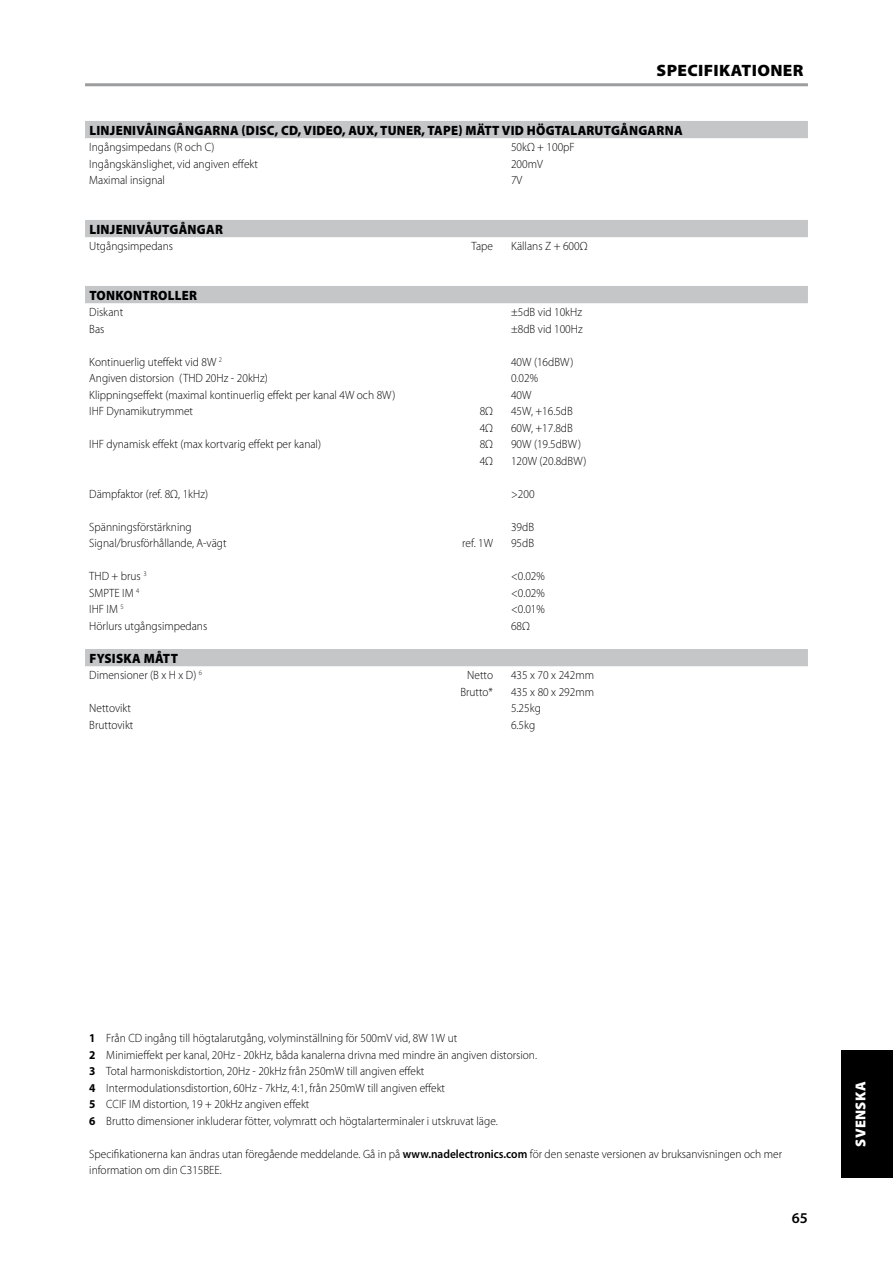
<style>
.page{position:relative;width:893px;height:1263px;background:#fff}
.page>*{position:absolute;margin:0;border:0;box-sizing:border-box;transform-origin:0 0}
.t1{font:900 16.5px "Myriad Pro";letter-spacing:.02em;color:#000;scale:1.05 1}
.t2{font:600 15px "Myriad Pro";color:#000}
.t3{font:900 14.4px "Myriad Pro";letter-spacing:.02em;color:#fff}
.t4{font:900 13.5px "Myriad Pro";letter-spacing:.02em;color:#000;scale:.95 1}
.t5{font:300 12px/16.5px "Myriad Pro";color:#000;scale:.95 1}
.s1{font-weight:700}
.s2{font-weight:600}
</style>
<div class="page">
<div style="left:85px;top:121px;width:723px;height:17px;background:#c5c6c8"></div>
<div style="left:85px;top:220px;width:723px;height:17px;background:#c5c6c8"></div>
<div style="left:85px;top:286px;width:723px;height:17px;background:#c5c6c8"></div>
<div style="left:85px;top:649px;width:723px;height:17px;background:#c5c6c8"></div>
<hr style="left:85px;top:83px;width:723px;height:3px;background:#9c9d9f">
<div style="left:842px;top:1050px;width:51px;height:128px;background:#000"></div>
<h1 class="t1" style="left:657px;top:60px;width:141px">SPECIFIKATIONER</h1>
<p class="t4" style="left:89px;top:121px;width:17px">LINJENIVÅINGÅNGARNA</p>
<p class="t4" style="left:241px;top:121px;width:84px">(DISC, CD, VIDEO</p>
<p class="t4" style="left:342px;top:121px;width:58px">, AUX, TUNER</p>
<p class="t4" style="left:422px;top:121px;width:56px">, TAPE ) MÄTT</p>
<p class="t4" style="left:502px;top:121px;width:9px">VID</p>
<p class="t4" style="left:527px;top:121px;width:11px">HÖGTALARUTGÅNGARNA</p>
<p class="t5" style="left:89px;top:139px;width:133px">Ingångsimpedans (R och C)</p>
<p class="t5" style="left:511px;top:139px;width:69px">50kΩ + 100pF</p>
<p class="t5" style="left:89px;top:155px;width:179px">Ingångskänslighet, vid angiven effekt</p>
<p class="t5" style="left:511px;top:155px;width:35px">200mV</p>
<p class="t5" style="left:89px;top:172px;width:81px">Maximal insignal</p>
<p class="t5" style="left:511px;top:172px;width:13px">7V</p>
<p class="t4" style="left:89px;top:220px;width:17px">LINJENIVÅUTGÅNGAR</p>
<p class="t5" style="left:89px;top:238px;width:90px">Utgångsimpedans</p>
<p class="t5" style="left:471px;top:238px;width:24px">Tape</p>
<p class="t5" style="left:511px;top:238px;width:82px">Källans Z + 600Ω</p>
<p class="t4" style="left:89px;top:286px;width:18px">TONKONTROLLER</p>
<p class="t5" style="left:89px;top:304px;width:37px">Diskant</p>
<p class="t5" style="left:511px;top:304px;width:76px">±5dB vid 10kHz</p>
<p class="t5" style="left:89px;top:320px;width:17px">Bas</p>
<p class="t5" style="left:511px;top:320px;width:77px">±8dB vid 100Hz</p>
<p class="t5" style="left:89px;top:353px;width:141px">Kontinuerlig uteffekt vid 8W <sup>2</sup></p>
<p class="t5" style="left:511px;top:353px;width:67px">40W (16dBW)</p>
<p class="t5" style="left:89px;top:370px;width:189px">Angiven distorsion (THD 20Hz - 20kHz)</p>
<p class="t5" style="left:511px;top:370px;width:30px">0.02%</p>
<p class="t5" style="left:89px;top:386px;width:324px">Klippningseffekt (maximal kontinuerlig effekt per kanal 4W och 8W)</p>
<p class="t5" style="left:511px;top:386px;width:23px">40W</p>
<p class="t5" style="left:89px;top:403px;width:111px">IHF Dynamikutrymmet</p>
<p class="t5" style="left:480px;top:403px;width:16px">8Ω</p>
<p class="t5" style="left:511px;top:403px;width:67px">45W, +16.5dB</p>
<p class="t5" style="left:480px;top:419px;width:16px">4Ω</p>
<p class="t5" style="left:511px;top:419px;width:67px">60W, +17.8dB</p>
<p class="t5" style="left:89px;top:436px;width:245px">IHF dynamisk effekt (max kortvarig effekt per kanal)</p>
<p class="t5" style="left:480px;top:436px;width:16px">8Ω</p>
<p class="t5" style="left:511px;top:436px;width:75px">90W (19.5dBW)</p>
<p class="t5" style="left:480px;top:452px;width:16px">4Ω</p>
<p class="t5" style="left:511px;top:452px;width:81px">120W (20.8dBW)</p>
<p class="t5" style="left:89px;top:485px;width:127px">Dämpfaktor (ref. 8Ω, 1kHz)</p>
<p class="t5" style="left:511px;top:485px;width:26px">&gt;200</p>
<p class="t5" style="left:89px;top:518px;width:109px">Spänningsförstärkning</p>
<p class="t5" style="left:511px;top:518px;width:26px">39dB</p>
<p class="t5" style="left:89px;top:535px;width:146px">Signal/brusförhållande, A-vägt</p>
<p class="t5" style="left:462px;top:535px;width:34px">ref. 1W</p>
<p class="t5" style="left:511px;top:535px;width:26px">95dB</p>
<p class="t5" style="left:89px;top:568px;width:62px">THD + brus <sup>3</sup></p>
<p class="t5" style="left:511px;top:568px;width:37px">&lt;0.02%</p>
<p class="t5" style="left:89px;top:584px;width:54px">SMPTE IM <sup>4</sup></p>
<p class="t5" style="left:511px;top:584px;width:37px">&lt;0.02%</p>
<p class="t5" style="left:89px;top:601px;width:38px">IHF IM <sup>5</sup></p>
<p class="t5" style="left:511px;top:601px;width:37px">&lt;0.01%</p>
<p class="t5" style="left:89px;top:617px;width:126px">Hörlurs utgångsimpedans</p>
<p class="t5" style="left:511px;top:617px;width:21px">68Ω</p>
<p class="t4" style="left:89px;top:649px;width:95px">FYSISKA MÅTT</p>
<p class="t5" style="left:89px;top:667px;width:120px">Dimensioner (B x H x D) <sup>6</sup></p>
<p class="t5" style="left:467px;top:667px;width:29px">Netto</p>
<p class="t5" style="left:511px;top:667px;width:89px">435 x 70 x 242mm</p>
<p class="t5" style="left:460px;top:683px;width:36px">Brutto*</p>
<p class="t5" style="left:511px;top:683px;width:89px">435 x 80 x 292mm</p>
<p class="t5" style="left:89px;top:700px;width:45px">Nettovikt</p>
<p class="t5" style="left:511px;top:700px;width:33px">5.25kg</p>
<p class="t5" style="left:89px;top:716px;width:48px">Bruttovikt</p>
<p class="t5" style="left:511px;top:716px;width:27px">6.5kg</p>
<p class="t5" style="left:89px;top:1030px;width:473px"><span class="s1">1</span> Från CD ingång till högtalarutgång, volyminställning för 500mV vid, 8W 1W ut<br><span class="s1">2</span> Minimieffekt per kanal, 20Hz - 20kHz, båda kanalerna drivna med mindre än angiven distorsion.<br><span class="s1">3</span> Total harmoniskdistortion, 20Hz - 20kHz från 250mW till angiven effekt<br><span class="s1">4</span> Intermodulationsdistortion, 60Hz - 7kHz, 4:1, från 250mW till angiven effekt<br><span class="s1">5</span> CCIF IM distortion, 19 + 20kHz angiven effekt<br><span class="s1">6</span> Brutto dimensioner inkluderar fötter, volymratt och högtalarterminaler i utskruvat läge.</p>
<p class="t5" style="left:89px;top:1145px;width:731px">Specifikationerna kan ändras utan föregående meddelande. Gå in på <span class="s2">www.nadelectronics.com</span> för den senaste versionen av bruksanvisningen och mer information om din C315BEE.</p>
<p class="t2" style="left:792px;top:1208px;width:9px">65</p>
<p class="t3" style="left:851px;top:1146px;width:66px;rotate:-90deg">SVENSKA</p>
</div>
